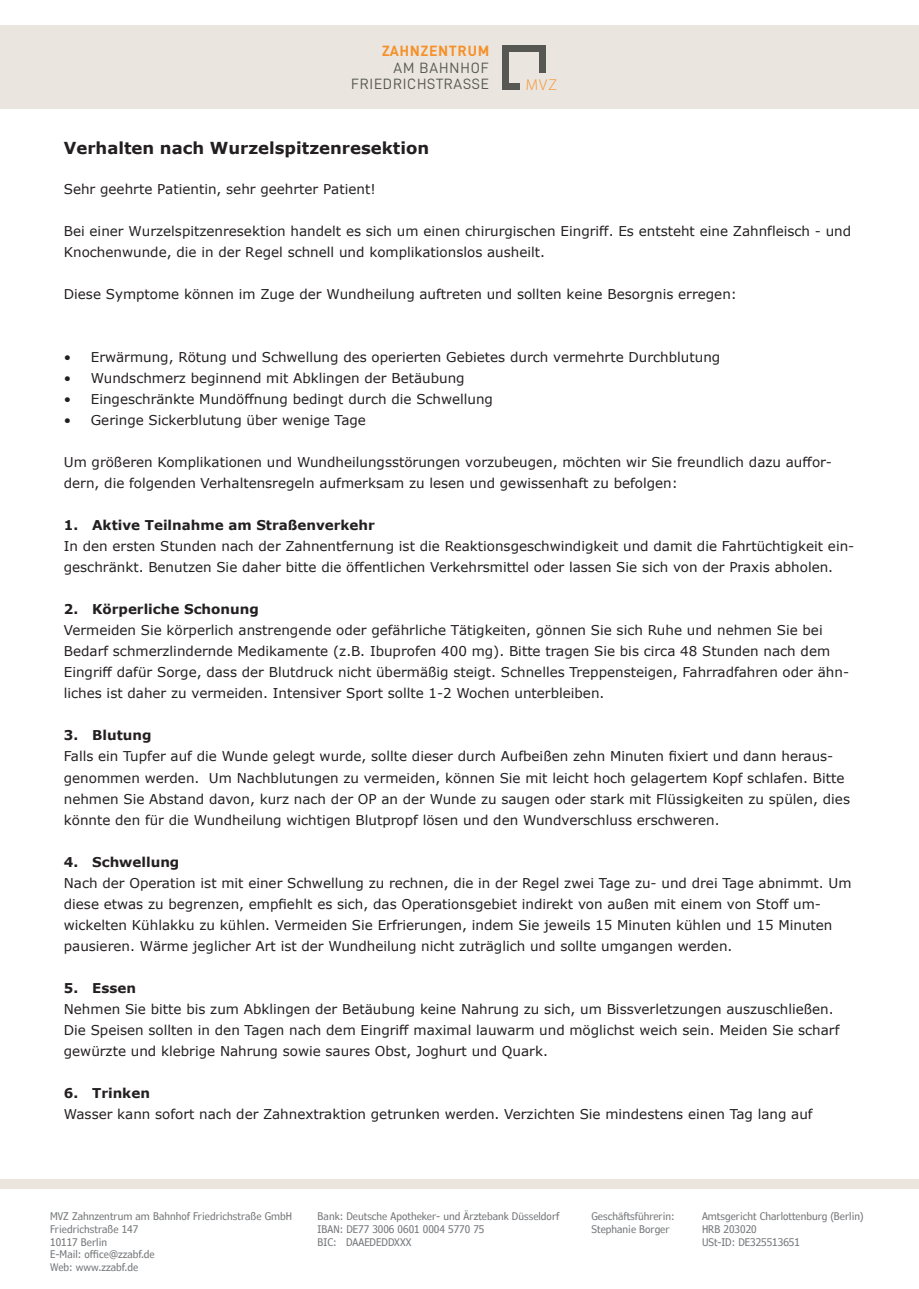
<style>
.page{position:relative;width:919px;height:1289px;background:#fff}
.page>*{position:absolute;margin:0;border:0;box-sizing:border-box;transform-origin:0 0}
.t1{font:700 16.5px "Verdana";color:#231f20}
.t2{font:15px/16.8px "D DIN";letter-spacing:.05em;color:#575853;text-align:right}
.t3{font:15px "D DIN Bold";letter-spacing:.075em;color:#f69028}
.t4{font:13.5px/21px "Verdana";color:#231f20}
.t5{font:700 13.5px "Verdana";color:#231f20}
.t6{font:condensed 10.5px/12.6px "Verdana Pro";color:#76787b}
</style>
<div class="page">
<div style="left:0;top:26px;width:918px;height:83px;background:#eae5df"></div>
<div style="left:502px;top:46px;width:43px;height:6px;background:#575853"></div>
<div style="left:502px;top:46px;width:7px;height:43px;background:#575853"></div>
<div style="left:502px;top:83px;width:18px;height:6px;background:#575853"></div>
<div style="left:539px;top:46px;width:7px;height:27px;background:#575853"></div>
<div style="left:0;top:1179px;width:918px;height:9px;background:#ebe5de"></div>
<p class="t3" style="left:382px;top:43px;width:108px">ZAHNZENTRUM</p>
<p class="t2" style="left:351px;top:59px;width:139px">AM BAHNHOF<br>FRIEDRICHSTRASSE</p>
<p class="t1" style="left:64px;top:136px;width:367px">Verhalten nach Wurzelspitzenresektion</p>
<p class="t4" style="left:64px;top:179px;width:313px">Sehr geehrte Patientin, sehr geehrter Patient!</p>
<p class="t4" style="left:64px;top:221px;width:788px">Bei einer Wurzelspitzenresektion handelt es sich um einen chirurgischen Eingriff. Es entsteht eine Zahnfleisch - und<br>Knochenwunde, die in der Regel schnell und komplikationslos ausheilt.</p>
<p class="t4" style="left:64px;top:284px;width:674px">Diese Symptome können im Zuge der Wundheilung auftreten und sollten keine Besorgnis erregen:</p>
<p class="t4" style="left:64px;top:347px;width:658px">• Erwärmung, Rötung und Schwellung des operierten Gebietes durch vermehrte Durchblutung</p>
<p class="t4" style="left:64px;top:368px;width:402px">• Wundschmerz beginnend mit Abklingen der Betäubung</p>
<p class="t4" style="left:64px;top:389px;width:430px">• Eingeschränkte Mundöffnung bedingt durch die Schwellung</p>
<p class="t4" style="left:64px;top:410px;width:303px">• Geringe Sickerblutung über wenige Tage</p>
<p class="t4" style="left:64px;top:452px;width:769px">Um größeren Komplikationen und Wundheilungsstörungen vorzubeugen, möchten wir Sie freundlich dazu auffor&shy;dern, die folgenden Verhaltensregeln aufmerksam zu lesen und gewissenhaft zu befolgen:</p>
<p class="t5" style="left:64px;top:516px;width:312px">1. Aktive Teilnahme am Straßenverkehr</p>
<p class="t4" style="left:64px;top:536px;width:792px">In den ersten Stunden nach der Zahnentfernung ist die Reaktionsgeschwindigkeit und damit die Fahrtüchtigkeit ein&shy;geschränkt. Benutzen Sie daher bitte die öffentlichen Verkehrsmittel oder lassen Sie sich von der Praxis abholen.</p>
<p class="t5" style="left:64px;top:600px;width:196px">2. Körperliche Schonung</p>
<p class="t4" style="left:64px;top:620px;width:786px">Vermeiden Sie körperlich anstrengende oder gefährliche Tätigkeiten, gönnen Sie sich Ruhe und nehmen Sie bei Bedarf schmerzlindernde Medikamente (z.B. Ibuprofen 400 mg). Bitte tragen Sie bis circa 48 Stunden nach dem Eingriff dafür Sorge, dass der Blutdruck nicht übermäßig steigt. Schnelles Treppensteigen, Fahrradfahren oder ähn&shy;liches ist daher zu vermeiden. Intensiver Sport sollte 1-2 Wochen unterbleiben.</p>
<p class="t5" style="left:64px;top:726px;width:89px">3. Blutung</p>
<p class="t4" style="left:64px;top:746px;width:787px">Falls ein Tupfer auf die Wunde gelegt wurde, sollte dieser durch Aufbeißen zehn Minuten fixiert und dann heraus&shy;genommen werden. Um Nachblutungen zu vermeiden, können Sie mit leicht hoch gelagertem Kopf schlafen. Bitte nehmen Sie Abstand davon, kurz nach der OP an der Wunde zu saugen oder stark mit Flüssigkeiten zu spülen, dies könnte den für die Wundheilung wichtigen Blutpropf lösen und den Wundverschluss erschweren.</p>
<p class="t5" style="left:64px;top:852px;width:117px">4. Schwellung</p>
<p class="t4" style="left:64px;top:872px;width:789px">Nach der Operation ist mit einer Schwellung zu rechnen, die in der Regel zwei Tage zu- und drei Tage abnimmt. Um diese etwas zu begrenzen, empfiehlt es sich, das Operationsgebiet indirekt von außen mit einem von Stoff um&shy;wickelten Kühlakku zu kühlen. Vermeiden Sie Erfrierungen, indem Sie jeweils 15 Minuten kühlen und 15 Minuten pausieren. Wärme jeglicher Art ist der Wundheilung nicht zuträglich und sollte umgangen werden.</p>
<p class="t5" style="left:64px;top:978px;width:74px">5. Essen</p>
<p class="t4" style="left:64px;top:998px;width:777px">Nehmen Sie bitte bis zum Abklingen der Betäubung keine Nahrung zu sich, um Bissverletzungen auszuschließen.<br>Die Speisen sollten in den Tagen nach dem Eingriff maximal lauwarm und möglichst weich sein. Meiden Sie scharf gewürzte und klebrige Nahrung sowie saures Obst, Joghurt und Quark.</p>
<p class="t5" style="left:64px;top:1083px;width:88px">6. Trinken</p>
<p class="t4" style="left:64px;top:1103px;width:750px">Wasser kann sofort nach der Zahnextraktion getrunken werden. Verzichten Sie mindestens einen Tag lang auf</p>
<p class="t6" style="left:50px;top:1210px;width:243px">MVZ Zahnzentrum am Bahnhof Friedrichstraße GmbH<br>Friedrichstraße 147<br>10117 Berlin<br>E-Mail: office@zzabf.de<br>Web: www.zzabf.de</p>
<p class="t6" style="left:317px;top:1210px;width:243px">Bank: Deutsche Apotheker- und Ärztebank Düsseldorf<br>IBAN: DE77 3006 0601 0004 5770 75<br>BIC: DAAEDEDDXXX</p>
<p class="t6" style="left:591px;top:1210px;width:85px">Geschäftsführerin:<br>Stephanie Borger</p>
<p class="t6" style="left:702px;top:1210px;width:163px">Amtsgericht Charlottenburg (Berlin)<br>HRB 203020<br>USt-ID: DE325513651</p>
</div>
